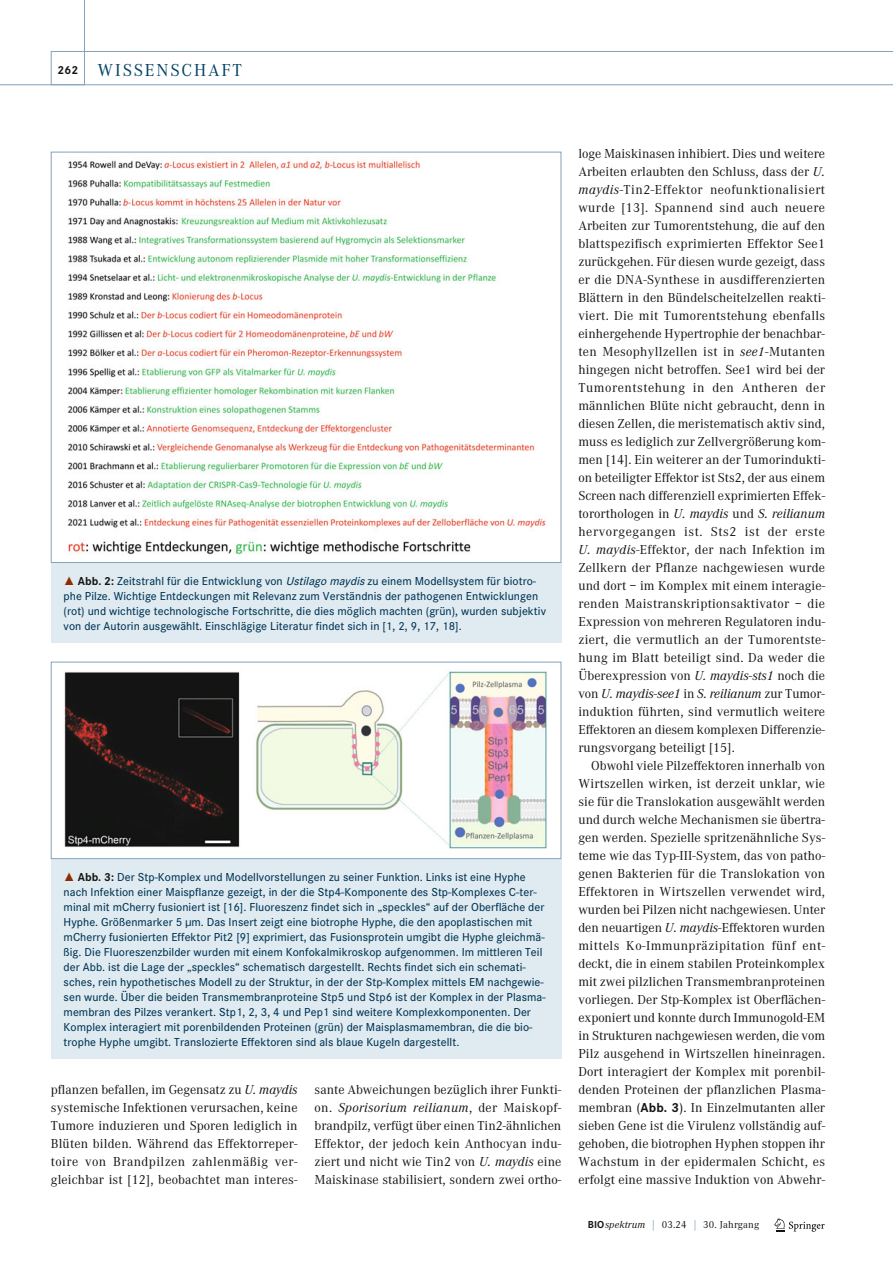
<style>
.page{position:relative;width:893px;height:1263px;background:#fff}
.page>*{position:absolute;margin:0;border:0;box-sizing:border-box;transform-origin:0 0}
.t1{font:18px "Corporate A";letter-spacing:.1em;color:#004264}
.t2{font:13.5px/18px "Corporate A";letter-spacing:.005em;color:#131413;text-align:justify}
.t3{font:500 12px/15px "Corporate S";letter-spacing:.005em;color:#003252}
.t4{font:10.5px "Corporate A";letter-spacing:.015em;color:#131413}
.s1{font-family:"Corporate S";font-weight:700;font-size:12px;color:#131413}
.s2{font-family:"The Sans Expert";font-weight:400;color:#8d2d00}
.s3{font-weight:700;color:#131413}
.s4{font-style:italic}
.s5{font-family:"Corporate S";font-weight:700}
.s6{color:#658ba6}
</style>
<div class="page">
<svg style="left:774px;top:1218px;width:50px;height:14px"></svg>
<div style="left:51px;top:563px;width:510px;height:79px;background:#dfebf1"></div>
<img style="left:67px;top:158px;width:479px;height:397px">
<div style="left:51px;top:859px;width:510px;height:199px;background:#dfebf1"></div>
<img style="left:64px;top:671px;width:484px;height:178px">
<div style="left:51px;top:662px;width:510px;height:197px;border:1px solid #84a2ba"></div>
<svg style="left:0;top:0;width:85px;height:85px"></svg>
<div style="left:51px;top:51px;width:841px;height:34px;border:1px solid #84a2ba"></div>
<h1 class="t1" style="left:57px;top:63px;width:186px"><span class="s1">262</span> WISSENSCHAFT</h1>
<p class="t3" style="left:64px;top:574px;width:484px"><span class="s2">˚</span> <span class="s3">Abb. 2:</span> Zeitstrahl für die Entwicklung von <span class="s4">Ustilago maydis</span> zu einem Modellsystem für biotro&shy;phe Pilze. Wichtige Entdeckungen mit Relevanz zum Verständnis der pathogenen Entwicklungen (rot) und wichtige technologische Fortschritte, die dies möglich machten (grün), wurden subjektiv von der Autorin ausgewählt. Einschlägige Literatur findet sich in [1, 2, 9, 17, 18].</p>
<p class="t3" style="left:64px;top:870px;width:483px"><span class="s2">˚</span> <span class="s3">Abb. 3:</span> Der Stp-Komplex und Modellvorstellungen zu seiner Funktion. Links ist eine Hyphe nach Infektion einer Maispflanze gezeigt, in der die Stp4-Komponente des Stp-Komplexes C-ter&shy;minal mit mCherry fusioniert ist [16]. Fluoreszenz findet sich in „speckles“ auf der Oberfläche der Hyphe. Größenmarker 5 μm. Das Insert zeigt eine biotrophe Hyphe, die den apoplastischen mit mCherry fusionierten Effektor Pit2 [9] exprimiert, das Fusionsprotein umgibt die Hyphe gleichmä&shy;ßig. Die Fluoreszenzbilder wurden mit einem Konfokalmikroskop aufgenommen. Im mittleren Teil der Abb. ist die Lage der „speckles“ schematisch dargestellt. Rechts findet sich ein schemati&shy;sches, rein hypothetisches Modell zu der Struktur, in der der Stp-Komplex mittels EM nachgewie&shy;sen wurde. Über die beiden Transmembranproteine Stp5 und Stp6 ist der Komplex in der Plasma&shy;membran des Pilzes verankert. Stp1, 2, 3, 4 und Pep1 sind weitere Komplexkomponenten. Der Komplex interagiert mit porenbildenden Proteinen (grün) der Maisplasmamembran, die die bio&shy;trophe Hyphe umgibt. Translozierte Effektoren sind als blaue Kugeln dargestellt.</p>
<p class="t2" style="left:51px;top:1082px;width:248px">pflanzen befallen, im Gegensatz zu <span class="s4">U. maydis </span>systemische Infektionen verursachen, keine Tumore induzieren und Sporen lediglich in Blüten bilden. Während das Effektorreper&shy;toire von Brandpilzen zahlenmäßig ver&shy;gleichbar ist [12], beobachtet man interes-</p>
<p class="t2" style="left:314px;top:1082px;width:248px">sante Abweichungen bezüglich ihrer Funkti&shy;on. <span class="s4">Sporisorium reilianum</span>, der Maiskopf&shy;brandpilz, verfügt über einen Tin2-ähnlichen Effektor, der jedoch kein Anthocyan indu&shy;ziert und nicht wie Tin2 von <span class="s4">U. maydis</span> eine Maiskinase stabilisiert, sondern zwei ortho-</p>
<p class="t2" style="left:578px;top:146px;width:248px">loge Maiskinasen inhibiert. Dies und weitere Arbeiten erlaubten den Schluss, dass der <span class="s4">U. maydis</span>-Tin2-Effektor neofunktionalisiert wurde [13]. Spannend sind auch neuere Arbeiten zur Tumorentstehung, die auf den blattspezifisch exprimierten Effektor See1 zurückgehen. Für diesen wurde gezeigt, dass er die DNA-Synthese in ausdifferenzierten Blättern in den Bündelscheitelzellen reakti&shy;viert. Die mit Tumorentstehung ebenfalls einhergehende Hypertrophie der benachbar&shy;ten Mesophyllzellen ist in <span class="s4">see1</span>-Mutanten hingegen nicht betroffen. See1 wird bei der Tumorentstehung in den Antheren der männlichen Blüte nicht gebraucht, denn in diesen Zellen, die meristematisch aktiv sind, muss es lediglich zur Zellvergrößerung kom&shy;men [14]. Ein weiterer an der Tumorindukti&shy;on beteiligter Effektor ist Sts2, der aus einem Screen nach differenziell exprimierten Effek&shy;tororthologen in <span class="s4">U. maydis</span> und <span class="s4">S. reilianum </span>hervorgegangen ist. Sts2 ist der erste <span class="s4">U. maydis</span>-Effektor, der nach Infektion im Zellkern der Pflanze nachgewiesen wurde und dort – im Komplex mit einem interagie&shy;renden Maistranskriptionsaktivator – die Expression von mehreren Regulatoren indu&shy;ziert, die vermutlich an der Tumorentste&shy;hung im Blatt beteiligt sind. Da weder die Überexpression von <span class="s4">U. maydis</span>-<span class="s4">sts1</span> noch die von <span class="s4">U. maydis</span>-<span class="s4">see1</span> in <span class="s4">S. reilianum</span> zur Tumor&shy;induktion führten, sind vermutlich weitere Effektoren an diesem komplexen Differenzie&shy;rungsvorgang beteiligt [15].</p>
<p class="t2" style="left:578px;top:758px;width:248px;text-indent:13px">Obwohl viele Pilzeffektoren innerhalb von Wirtszellen wirken, ist derzeit unklar, wie sie für die Translokation ausgewählt werden und durch welche Mechanismen sie übertra&shy;gen werden. Spezielle spritzenähnliche Sys&shy;teme wie das Typ-III-System, das von patho&shy;genen Bakterien für die Translokation von Effektoren in Wirtszellen verwendet wird, wurden bei Pilzen nicht nachgewiesen. Unter den neuartigen <span class="s4">U. maydis</span>-Effektoren wurden mittels Ko-Immunpräzipitation fünf ent&shy;deckt, die in einem stabilen Proteinkomplex mit zwei pilzlichen Transmembranproteinen vorliegen. Der Stp-Komplex ist Oberflächen&shy;exponiert und konnte durch Immunogold-EM in Strukturen nachgewiesen werden, die vom Pilz ausgehend in Wirtszellen hineinragen.<br>Dort interagiert der Komplex mit porenbil&shy;denden Proteinen der pflanzlichen Plasma&shy;membran (<span class="s5">Abb. 3</span>). In Einzelmutanten aller sieben Gene ist die Virulenz vollständig auf&shy;gehoben, die biotrophen Hyphen stoppen ihr Wachstum in der epidermalen Schicht, es erfolgt eine massive Induktion von Abwehr-</p>
<p class="t4" style="left:587px;top:1221px;width:173px"><span class="s5">BIO</span><span class="s4">spektrum</span> <span class="s6">|</span> 03.24 <span class="s6">|</span> 30. Jahrgang</p>
</div>
